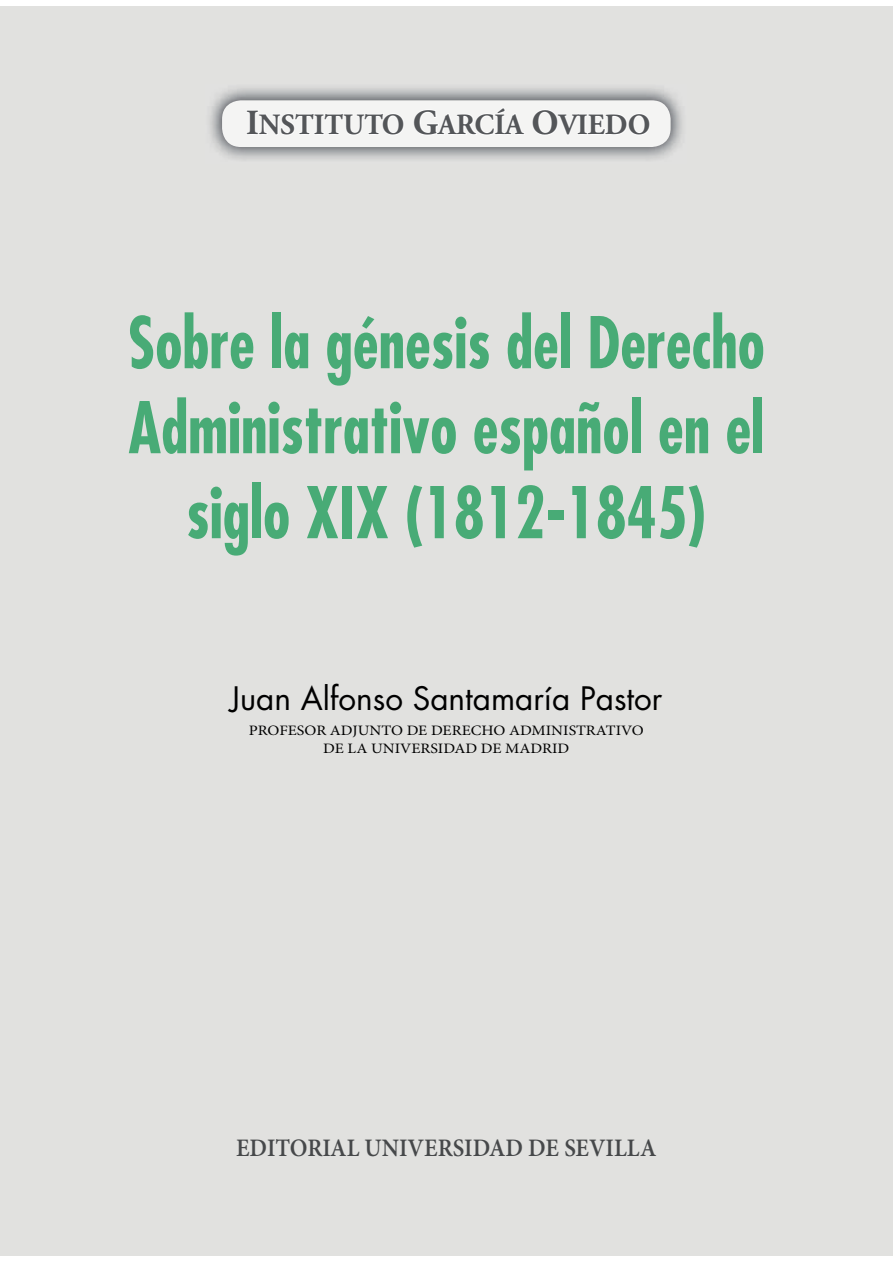
<style>
.page{position:relative;width:893px;height:1263px;background:#fff}
.page>*{position:absolute;margin:0;border:0;box-sizing:border-box;transform-origin:0 0}
.t1{font:700 condensed 69.3px/85.1px "Futura Std";color:#48ab76;text-align:center;scale:.9 1}
.t2{font:31.5px "Futura Std";color:#000}
.t3{font:700 29.4px "Adobe Garamond Pro";color:#545659}
.t4{font:600 25.2px "Minion Pro";color:#46484a;scale:.93 1}
.t5{font:14.4px/17.2px "Minion Pro";color:#000;text-align:center;scale:1.11 1}
.s1{font-size:35.25px}
</style>
<div class="page">
<div style="left:0;top:7px;width:893px;height:1249px;background:#e1e1df"></div>
<img style="left:210px;top:88px;width:472px;height:72px">
<div style="left:222px;top:100px;width:449px;height:47px;background:#f4f4f3;border-radius:19px"></div>
<svg style="left:247px;top:110px;width:136px;height:25px"></svg>
<div style="left:382px;top:113px;width:22px;height:22px;border:2px solid #fff;border-radius:50%"></div>
<div style="left:387px;top:115px;width:13px;height:19px;border:2px solid #fff;border-radius:50%"></div>
<svg style="left:414px;top:108px;width:110px;height:27px"></svg>
<div style="left:532px;top:109px;width:26px;height:27px;border:2px solid #fff;border-radius:50%"></div>
<div style="left:537px;top:111px;width:16px;height:23px;border:2px solid #fff;border-radius:50%"></div>
<svg style="left:557px;top:114px;width:70px;height:21px"></svg>
<div style="left:628px;top:113px;width:22px;height:22px;border:2px solid #fff;border-radius:50%"></div>
<div style="left:633px;top:115px;width:13px;height:19px;border:2px solid #fff;border-radius:50%"></div>
<p class="t3" style="left:246px;top:107px;width:406px"><span class="s1">I</span>NSTITUTO <span class="s1">G</span>ARCÍA <span class="s1">O</span>VIEDO</p>
<p class="t1" style="left:128px;top:305px;width:709px">Sobre la génesis del Derecho<br>Administrativo español en el siglo XIX (1812-1845)</p>
<p class="t2" style="left:230px;top:680px;width:434px">Juan Alfonso Santamaría Pastor</p>
<p class="t5" style="left:249px;top:722px;width:357px">PROFESOR ADJUNTO DE DERECHO ADMINISTRATIVO<br>DE LA UNIVERSIDAD DE MADRID</p>
<p class="t4" style="left:236px;top:1133px;width:453px">EDITORIAL UNIVERSIDAD DE SEVILLA</p>
</div>
